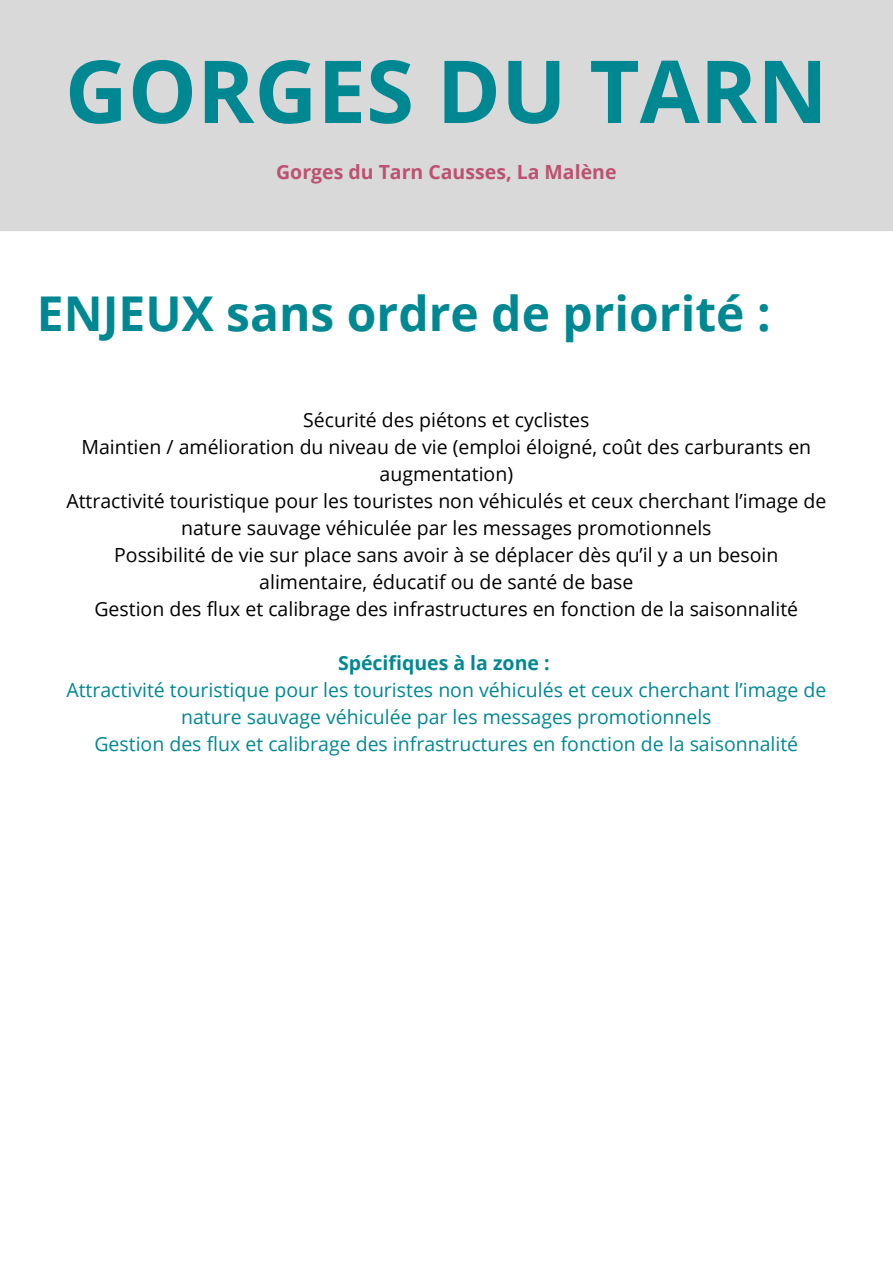
<style>
.page{position:relative;width:893px;height:1264px;background:#fff}
.page>*{position:absolute;margin:0;border:0;box-sizing:border-box;transform-origin:0 0}
.t1{font:700 86.85px "Open Sans";color:#008892}
.t2{font:700 48px "Open Sans";color:#008892}
.t3{font:19.5px/27px "Open Sans";color:#000;text-align:center}
.t4{font:19.5px/27px "Open Sans";color:#008892;text-align:center}
.t5{font:700 19.5px "Open Sans";color:#bc5271}
.t6{font:700 19.5px "Open Sans";color:#008892}
</style>
<div class="page">
<div style="left:0;top:0;width:892px;height:231px;background:#d9d9d9"></div>
<p class="t1" style="left:65px;top:30px;width:764px">GORGES DU TARN</p>
<p class="t5" style="left:276px;top:158px;width:342px">Gorges du Tarn Causses, La Malène</p>
<p class="t2" style="left:37px;top:279px;width:735px">ENJEUX sans ordre de priorité :</p>
<p class="t3" style="left:303px;top:406px;width:288px">Sécurité des piétons et cyclistes</p>
<p class="t3" style="left:81px;top:433px;width:731px">Maintien / amélioration du niveau de vie (emploi éloigné, coût des carburants en augmentation)</p>
<p class="t3" style="left:66px;top:487px;width:761px">Attractivité touristique pour les touristes non véhiculés et ceux cherchant l’image de nature sauvage véhiculée par les messages promotionnels</p>
<p class="t3" style="left:114px;top:541px;width:665px">Possibilité de vie sur place sans avoir à se déplacer dès qu’il y a un besoin alimentaire, éducatif ou de santé de base</p>
<p class="t3" style="left:94px;top:595px;width:705px">Gestion des flux et calibrage des infrastructures en fonction de la saisonnalité</p>
<p class="t6" style="left:338px;top:649px;width:213px">Spécifiques à la zone :</p>
<p class="t4" style="left:66px;top:676px;width:761px">Attractivité touristique pour les touristes non véhiculés et ceux cherchant l’image de nature sauvage véhiculée par les messages promotionnels</p>
<p class="t4" style="left:94px;top:730px;width:705px">Gestion des flux et calibrage des infrastructures en fonction de la saisonnalité</p>
</div>
